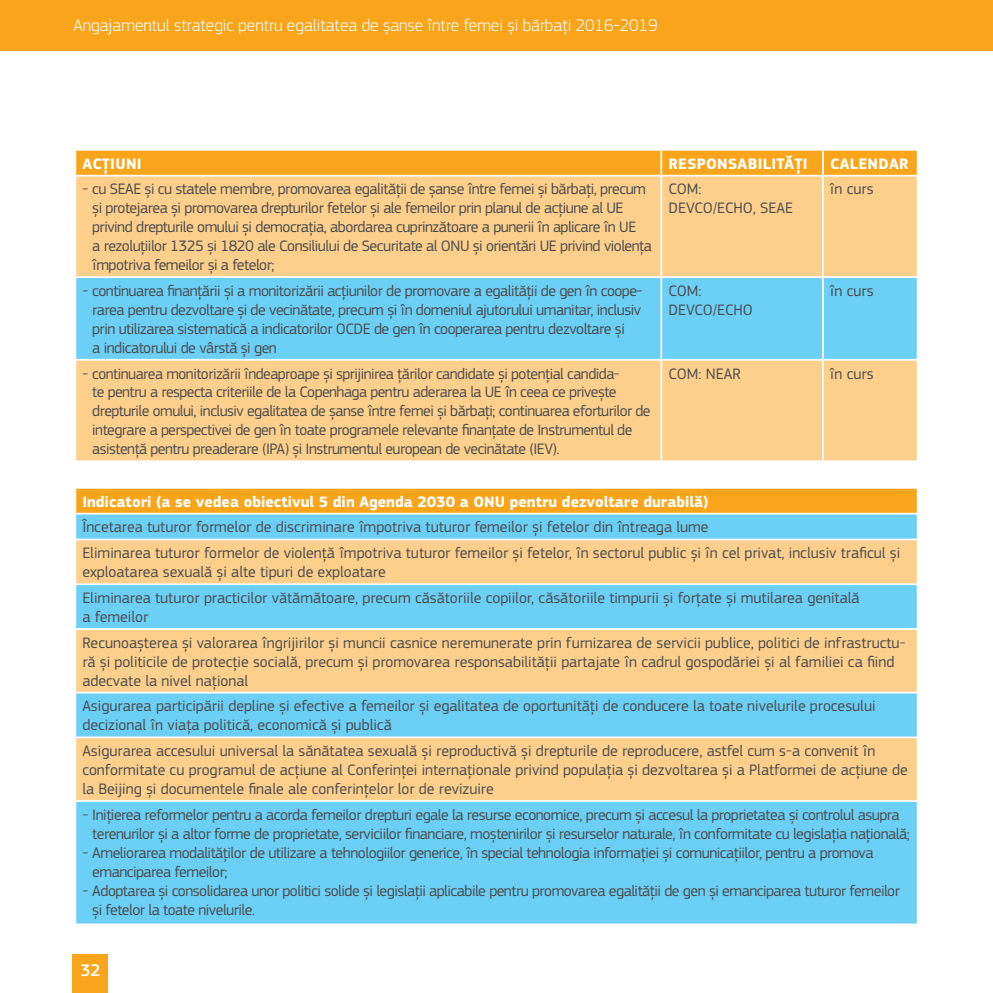
<style>
.page{position:relative;width:993px;height:993px;background:#fff}
.page>*{position:absolute;margin:0;border:0;box-sizing:border-box;transform-origin:0 0}
.t1{font:300 17.5px "EC Square Sans Pro";color:#fff}
.t2{font:500 17.5px "EC Square Sans Pro";color:#fff}
.Table_text_black{font:15.75px/18.9px "EC Square Sans Pro";letter-spacing:-.03em;color:#4b4c4d}
.Table_text_black-2{font:15.75px/18.9px "EC Square Sans Pro";color:#4b4c4d}
.Table_header{font:700 15.75px "EC Square Sans Pro";color:#fff}
.Table_header-2{font:700 15.75px "EC Square Sans Pro";letter-spacing:.02em;color:#fff}
</style>
<div class="page">
<div style="left:72px;top:953px;width:36px;height:39px;background:#f9a51b"></div>
<div style="left:0;top:0;width:992px;height:51px;background:#f9a51b"></div>
<div style="left:76px;top:151px;width:840px;height:24px;background:#f9a51b"></div>
<div style="left:76px;top:176px;width:840px;height:284px;background:#fdcf8c"></div>
<div style="left:76px;top:278px;width:840px;height:81px;background:#6bcff6"></div>
<hr style="left:660px;top:176px;width:2px;height:100px;background:#fff">
<hr style="left:821px;top:176px;width:2px;height:100px;background:#fff">
<hr style="left:74px;top:276px;width:587px;height:2px;background:#fff">
<hr style="left:661px;top:276px;width:161px;height:2px;background:#fff">
<hr style="left:660px;top:278px;width:2px;height:81px;background:#fff">
<hr style="left:822px;top:276px;width:96px;height:2px;background:#fff">
<hr style="left:821px;top:278px;width:2px;height:81px;background:#fff">
<hr style="left:74px;top:359px;width:587px;height:1px;background:#fff">
<hr style="left:661px;top:359px;width:161px;height:1px;background:#fff">
<hr style="left:660px;top:360px;width:2px;height:100px;background:#fff">
<hr style="left:822px;top:359px;width:96px;height:1px;background:#fff">
<hr style="left:821px;top:360px;width:2px;height:100px;background:#fff">
<hr style="left:660px;top:151px;width:2px;height:24px;background:#fff">
<hr style="left:821px;top:151px;width:2px;height:24px;background:#fff">
<div style="left:75px;top:487px;width:842px;height:26px;background:#f9a51b"></div>
<div style="left:76px;top:514px;width:840px;height:409px;background:#6bcff6"></div>
<svg style="left:76px;top:540px;width:840px;height:260px;background:#cbcfb0"></svg>
<hr style="left:74px;top:538px;width:844px;height:2px;background:#fff">
<hr style="left:74px;top:583px;width:844px;height:2px;background:#fff">
<hr style="left:74px;top:628px;width:844px;height:1px;background:#fff">
<hr style="left:74px;top:691px;width:844px;height:2px;background:#fff">
<hr style="left:74px;top:736px;width:844px;height:2px;background:#fff">
<hr style="left:74px;top:800px;width:844px;height:1px;background:#fff">
<hr style="left:74px;top:487px;width:844px;height:1px;background:#fff">
<hr style="left:74px;top:488px;width:2px;height:24px;background:#fff">
<hr style="left:916px;top:488px;width:2px;height:24px;background:#fff">
<hr style="left:74px;top:512px;width:844px;height:2px;background:#fff">
<p class="t1" style="left:73px;top:15px;width:585px">Angajamentul strategic pentru egalitatea de șanse între femei și bărbați 2016-2019</p>
<p class="Table_header" style="left:82px;top:154px;width:61px">ACȚIUNI</p>
<p class="Table_header-2" style="left:668px;top:154px;width:140px">RESPONSABILITĂȚI</p>
<p class="Table_header-2" style="left:829px;top:154px;width:80px">CALENDAR</p>
<p class="Table_text_black" style="left:92px;top:180px;width:561px;text-indent:-10px">- cu SEAE și cu statele membre, promovarea egalității de șanse între femei și bărbați, precum și protejarea și promovarea drepturilor fetelor și ale femeilor prin planul de acțiune al UE privind drepturile omului și democrația, abordarea cuprinzătoare a punerii în aplicare în UE<br>a rezoluțiilor 1325 și 1820 ale Consiliului de Securitate al ONU și orientări UE privind violența împotriva femeilor și a fetelor;</p>
<p class="Table_text_black-2" style="left:668px;top:180px;width:126px">COM:<br>DEVCO/ECHO, SEAE</p>
<p class="Table_text_black" style="left:829px;top:180px;width:45px">în curs</p>
<p class="Table_text_black" style="left:92px;top:281px;width:551px;text-indent:-10px">- continuarea finanțării și a monitorizării acțiunilor de promovare a egalității de gen în coope&shy;rarea pentru dezvoltare și de vecinătate, precum și în domeniul ajutorului umanitar, inclusiv prin utilizarea sistematică a indicatorilor OCDE de gen în cooperarea pentru dezvoltare și<br>a indicatorului de vârstă și gen</p>
<p class="Table_text_black-2" style="left:668px;top:281px;width:86px">COM:<br>DEVCO/ECHO</p>
<p class="Table_text_black" style="left:829px;top:281px;width:45px">în curs</p>
<p class="Table_text_black" style="left:92px;top:364px;width:559px;text-indent:-10px">- continuarea monitorizării îndeaproape și sprijinirea țărilor candidate și potențial candida-<br>te pentru a respecta criteriile de la Copenhaga pentru aderarea la UE în ceea ce privește drepturile omului, inclusiv egalitatea de șanse între femei și bărbați; continuarea eforturilor de integrare a perspectivei de gen în toate programele relevante finanțate de Instrumentul de asistență pentru preaderare (IPA) și Instrumentul european de vecinătate (IEV).</p>
<p class="Table_text_black" style="left:668px;top:364px;width:74px">COM: NEAR</p>
<p class="Table_text_black" style="left:829px;top:364px;width:45px">în curs</p>
<p class="Table_header" style="left:82px;top:492px;width:627px">Indicatori (a se vedea obiectivul 5 din Agenda 2030 a ONU pentru dezvoltare durabilă)</p>
<p class="Table_text_black-2" style="left:82px;top:517px;width:627px">Încetarea tuturor formelor de discriminare împotriva tuturor femeilor și fetelor din întreaga lume</p>
<p class="Table_text_black-2" style="left:82px;top:543px;width:819px">Eliminarea tuturor formelor de violență împotriva tuturor femeilor și fetelor, în sectorul public și în cel privat, inclusiv traficul și exploatarea sexuală și alte tipuri de exploatare</p>
<p class="Table_text_black-2" style="left:82px;top:588px;width:778px">Eliminarea tuturor practicilor vătămătoare, precum căsătoriile copiilor, căsătoriile timpurii și forțate și mutilarea genitală a femeilor</p>
<p class="Table_text_black-2" style="left:82px;top:633px;width:824px">Recunoașterea și valorarea îngrijirilor și muncii casnice neremunerate prin furnizarea de servicii publice, politici de infrastructu&shy;ră și politicile de protecție socială, precum și promovarea responsabilității partajate în cadrul gospodăriei și al familiei ca fiind adecvate la nivel național</p>
<p class="Table_text_black-2" style="left:82px;top:696px;width:794px">Asigurarea participării depline și efective a femeilor și egalitatea de oportunități de conducere la toate nivelurile procesului decizional în viața politică, economică și publică</p>
<p class="Table_text_black-2" style="left:82px;top:741px;width:826px">Asigurarea accesului universal la sănătatea sexuală și reproductivă și drepturile de reproducere, astfel cum s‑a convenit în conformitate cu programul de acțiune al Conferinței internaționale privind populația și dezvoltarea și a Platformei de acțiune de la Beijing și documentele finale ale conferințelor lor de revizuire</p>
<p class="Table_text_black" style="left:92px;top:805px;width:818px;text-indent:-10px">- Inițierea reformelor pentru a acorda femeilor drepturi egale la resurse economice, precum și accesul la proprietatea și controlul asupra terenurilor și a altor forme de proprietate, serviciilor financiare, moștenirilor și resurselor naturale, în conformitate cu legislația națională;</p>
<p class="Table_text_black" style="left:92px;top:842px;width:782px;text-indent:-10px">- Ameliorarea modalităților de utilizare a tehnologiilor generice, în special tehnologia informației și comunicațiilor, pentru a promova emanciparea femeilor;</p>
<p class="Table_text_black" style="left:92px;top:880px;width:808px;text-indent:-10px">- Adoptarea și consolidarea unor politici solide și legislații aplicabile pentru promovarea egalității de gen și emanciparea tuturor femeilor și fetelor la toate nivelurile.</p>
<p class="t2" style="left:80px;top:959px;width:22px">32</p>
</div>
